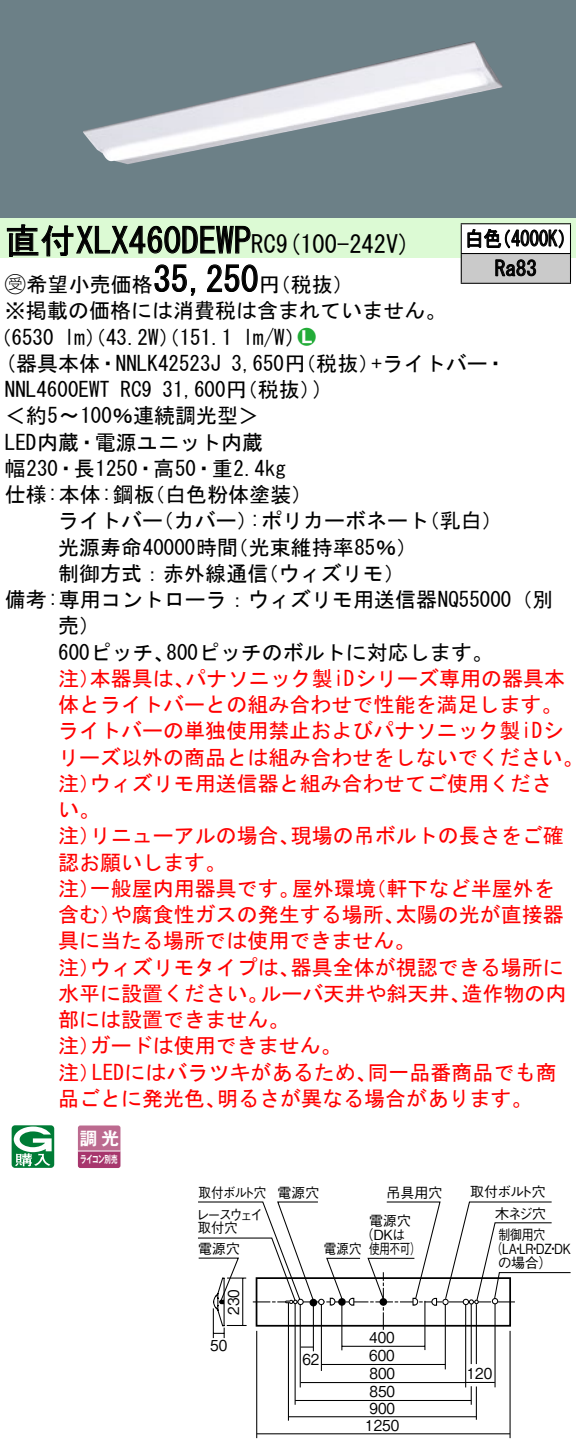
<style>
.page{position:relative;width:576px;height:1456px;background:#fff}
.page>*{position:absolute;margin:0;border:0;box-sizing:border-box;transform-origin:0 0}
.t1{font:35px "MS Gothic";color:#000}
.t2{font:24.5px "MS Gothic";color:#000}
.t3{font:21px/26.2px "MS Gothic";color:#f00}
.t4{font:21px/26.6px "MS Gothic";color:#000}
.t5{font:21px/29.8px "MS Gothic";color:#000;scale:.88 1}
.t6{font:21px "Ford Classification 1";color:#23ac38}
.t7{font:17.5px "Gothic MB101 Pro De Bold 90 pv RKSJ H";color:#fff}
.t8{font:15.05px/16.8px "Gothic BBB Pro Medium 90 pv RKSJ H";color:#000;scale:.9 1}
.t9{font:14px "Gothic BBB Pro Medium 90 pv RKSJ H";letter-spacing:-.02em;color:#000}
.t10{font:14px/14px "Gothic BBB Pro Medium 90 pv RKSJ H";letter-spacing:-.02em;color:#000;text-align:center;scale:.85 1}
.t11{font:14px "Gothic BBB Pro Medium 90 pv RKSJ H";letter-spacing:-.02em;color:#000;scale:.9 1}
.t12{font:14px "Gothic BBB Pro Medium 90 pv RKSJ H";letter-spacing:-.02em;color:#000;scale:.95 1}
.t13{font:14px/21px "Gothic BBB Pro Medium 90 pv RKSJ H";letter-spacing:-.04em;color:#000}
.t14{font:14px "Gothic BBB Pro Medium 90 pv RKSJ H";letter-spacing:-.02em;color:#000;scale:.75 1}
.t15{font:10.15px "Gothic MB101 Pro De Bold 90 pv RKSJ H";letter-spacing:-.05em;color:#fff;scale:.65 1}
.s1{font-size:24.5px}
.s2{font-family:"Ford Classification 1"}
.s3{color:#fff}
</style>
<div class="page">
<div style="left:0;top:0;width:575px;height:218px;background:#6c8087"></div>
<img style="left:83px;top:41px;width:419px;height:123px">
<div style="left:0;top:218px;width:575px;height:40px;background:#dcfad4"></div>
<svg style="left:6px;top:224px;width:245px;height:33px"></svg>
<svg style="left:154px;top:264px;width:42px;height:32px"></svg>
<svg style="left:207px;top:264px;width:51px;height:29px"></svg>
<svg style="left:12px;top:1125px;width:42px;height:43px"></svg>
<svg style="left:78px;top:1125px;width:42px;height:43px"></svg>
<hr style="left:78px;top:1150px;width:42px;height:2px;background:#fff">
<div style="left:461px;top:224px;width:109px;height:30px;background:#fff"></div>
<div style="left:461px;top:254px;width:109px;height:29px;background:#cacaca"></div>
<hr style="left:460px;top:223px;width:110px;height:1px;background:#000">
<hr style="left:569px;top:224px;width:2px;height:29px;background:#000">
<hr style="left:460px;top:253px;width:110px;height:1px;background:#000">
<svg style="left:460px;top:224px;width:1px;height:59px"></svg>
<hr style="left:569px;top:254px;width:2px;height:29px;background:#000">
<hr style="left:460px;top:283px;width:110px;height:1px;background:#000">
<svg style="left:467px;top:229px;width:96px;height:20px"></svg>
<svg style="left:495px;top:259px;width:41px;height:17px"></svg>
<hr style="left:341px;top:1302px;width:1px;height:48px;background:#000">
<hr style="left:320px;top:1302px;width:2px;height:69px;background:#000">
<hr style="left:312px;top:1302px;width:2px;height:49px;background:#000">
<hr style="left:424px;top:1301px;width:1px;height:49px;background:#000">
<hr style="left:299px;top:1303px;width:2px;height:84px;background:#000">
<hr style="left:294px;top:1303px;width:1px;height:102px;background:#000">
<svg style="left:470px;top:1386px;width:1px;height:19px"></svg>
<hr style="left:465px;top:1304px;width:1px;height:83px;background:#000">
<hr style="left:288px;top:1302px;width:1px;height:119px;background:#000">
<hr style="left:475px;top:1386px;width:1px;height:34px;background:#000">
<hr style="left:470px;top:1304px;width:1px;height:60px;background:#000">
<hr style="left:475px;top:1304px;width:1px;height:60px;background:#000">
<hr style="left:256px;top:1331px;width:1px;height:107px;background:#000">
<hr style="left:509px;top:1331px;width:1px;height:107px;background:#000">
<hr style="left:342px;top:1346px;width:83px;height:1px;background:#000">
<hr style="left:321px;top:1364px;width:124px;height:1px;background:#000">
<hr style="left:300px;top:1382px;width:165px;height:1px;background:#000">
<hr style="left:295px;top:1400px;width:176px;height:1px;background:#000">
<hr style="left:288px;top:1416px;width:188px;height:1px;background:#000">
<hr style="left:257px;top:1433px;width:253px;height:1px;background:#000">
<hr style="left:444px;top:1303px;width:1px;height:66px;background:#000">
<svg style="left:300px;top:1346px;width:13px;height:2px"></svg>
<hr style="left:494px;top:1304px;width:1px;height:83px;background:#000">
<hr style="left:464px;top:1382px;width:30px;height:1px;background:#000">
<svg style="left:198px;top:1201px;width:372px;height:137px"></svg>
<h1 class="t1" style="left:5px;top:223px;width:272px">直付XLX460DEWP<span class="s1">RC</span></h1>
<p class="t4" style="left:259px;top:271px;width:96px">（円税抜(</p>
<p class="t2" style="left:276px;top:232px;width:136px">(9 100-242 (V</p>
<h1 class="t1" style="left:153px;top:262px;width:106px">35,250</h1>
<p class="t4" style="left:5px;top:271px;width:442px"><span class="s2">B</span>希望小売価格<br>※掲載の価格には消費税は含まれていません。</p>
<p class="t6" style="left:298px;top:326px;width:19px">2<span class="s3">7</span></p>
<p class="t4" style="left:243px;top:324px;width:64px">l m (W/</p>
<p class="t4" style="left:-9px;top:324px;width:65px">（6530</p>
<p class="t4" style="left:64px;top:324px;width:169px">lm）（43.2 ）（W 151.1</p>
<p class="t5" style="left:494px;top:224px;width:49px;text-indent:-30px">白色<br>Ra83</p>
<p class="t5" style="left:492px;top:224px;width:96px">（4000 (K</p>
<p class="t4" style="left:5px;top:350px;width:217px">(器具本体・NNLK42523J</p>
<p class="t4" style="left:371px;top:350px;width:136px">+ライトバー・</p>
<p class="t4" style="left:231px;top:350px;width:149px">3,650 （円税抜）</p>
<p class="t4" style="left:162px;top:376px;width:160px">31,600 （円税抜(</p>
<p class="t4" style="left:313px;top:376px;width:12px">(</p>
<p class="t4" style="left:5px;top:376px;width:106px">NNL4600EWT</p>
<p class="t4" style="left:5px;top:402px;width:255px">＜約〜5 100％連続調光型&lt;</p>
<p class="t4" style="left:5px;top:429px;width:259px">LED内蔵・電源ユニット内蔵</p>
<p class="t4" style="left:5px;top:455px;width:282px">幅230・長1250・高50・重2.4kg</p>
<p class="t4" style="left:144px;top:481px;width:170px">（白色粉体塗装(</p>
<p class="t4" style="left:120px;top:376px;width:33px">RC9</p>
<p class="t4" style="left:5px;top:481px;width:151px">仕様:本体:鋼板</p>
<p class="t4" style="left:58px;top:507px;width:106px">ライトバー</p>
<p class="t4" style="left:153px;top:507px;width:106px">（カバー）</p>
<p class="t4" style="left:250px;top:507px;width:181px">:ポリカーボネート</p>
<p class="t4" style="left:418px;top:507px;width:85px">（乳白(</p>
<p class="t4" style="left:58px;top:534px;width:181px">光源寿命40000時間</p>
<p class="t4" style="left:227px;top:534px;width:191px">（光束維持率85％(</p>
<p class="t4" style="left:258px;top:560px;width:148px">（ウィズリモ(</p>
<p class="t4" style="left:58px;top:560px;width:211px">制御方式：赤外線通信</p>
<p class="t4" style="left:5px;top:586px;width:549px">備考:専用コントローラ：ウィズリモ用送信器NQ55000（別</p>
<p class="t4" style="left:58px;top:612px;width:43px">売(</p>
<p class="t4" style="left:166px;top:639px;width:328px">800ピッチのボルトに対応します。</p>
<p class="t4" style="left:58px;top:639px;width:118px">600ピッチ、</p>
<p class="t3" style="left:185px;top:665px;width:381px">パナソニック製iDシリーズ専用の器具本</p>
<p class="t3" style="left:58px;top:665px;width:43px">注）</p>
<p class="t3" style="left:58px;top:691px;width:505px">体とライトバーとの組み合わせで性能を満足します。</p>
<p class="t3" style="left:58px;top:718px;width:507px">ライトバーの単独使用禁止およびパナソニック製iDシ</p>
<p class="t3" style="left:58px;top:744px;width:526px">リーズ以外の商品とは組み合わせをしないでください。</p>
<p class="t3" style="left:90px;top:770px;width:463px">ウィズリモ用送信器と組み合わせてご使用くださ</p>
<p class="t3" style="left:90px;top:665px;width:106px">本器具は、</p>
<p class="t3" style="left:58px;top:770px;width:43px">注）い。</p>
<p class="t3" style="left:290px;top:823px;width:275px">現場の吊ボルトの長さをご確</p>
<p class="t3" style="left:58px;top:823px;width:169px">注）<br>認お願いします。</p>
<p class="t3" style="left:90px;top:823px;width:211px">リニューアルの場合、</p>
<p class="t3" style="left:90px;top:875px;width:211px">一般屋内用器具です。</p>
<p class="t3" style="left:292px;top:875px;width:85px">屋外環境</p>
<p class="t3" style="left:365px;top:875px;width:190px">（軒下など半屋外を</p>
<p class="t3" style="left:58px;top:875px;width:43px">注）</p>
<p class="t3" style="left:111px;top:901px;width:295px">や腐食性ガスの発生する場所、</p>
<p class="t3" style="left:395px;top:901px;width:170px">太陽の光が直接器</p>
<p class="t3" style="left:58px;top:901px;width:64px">含む）</p>
<p class="t3" style="left:58px;top:928px;width:358px">具に当たる場所では使用できません。</p>
<p class="t3" style="left:290px;top:954px;width:275px">器具全体が視認できる場所に</p>
<p class="t3" style="left:90px;top:954px;width:211px">ウィズリモタイプは、</p>
<p class="t3" style="left:58px;top:954px;width:43px">注）</p>
<p class="t3" style="left:260px;top:980px;width:211px">ルーバ天井や斜天井、</p>
<p class="t3" style="left:461px;top:980px;width:106px">造作物の内</p>
<p class="t3" style="left:58px;top:980px;width:211px">水平に設置ください。</p>
<p class="t3" style="left:58px;top:1006px;width:232px">部には設置できません。</p>
<p class="t3" style="left:90px;top:1033px;width:253px">ガードは使用できません。</p>
<p class="t3" style="left:58px;top:1033px;width:43px">注）</p>
<p class="t3" style="left:92px;top:1059px;width:286px">LEDにはバラツキがあるため、</p>
<p class="t3" style="left:367px;top:1059px;width:190px">同一品番商品でも商</p>
<p class="t3" style="left:58px;top:1059px;width:43px">注）</p>
<p class="t3" style="left:58px;top:1085px;width:169px">品ごとに発光色、</p>
<p class="t3" style="left:217px;top:1085px;width:317px">明るさが異なる場合があります。</p>
<p class="t7" style="left:80px;top:1124px;width:41px">調光</p>
<p class="t15" style="left:80px;top:1151px;width:59px">ライコン別売</p>
<p class="t11" style="left:198px;top:1181px;width:77px">取付ボルト穴</p>
<p class="t12" style="left:196px;top:1203px;width:72px">レースウェイ</p>
<p class="t12" style="left:198px;top:1217px;width:43px">取付穴</p>
<p class="t9" style="left:198px;top:1238px;width:43px">電源穴</p>
<p class="t9" style="left:277px;top:1181px;width:43px">電源穴</p>
<p class="t11" style="left:324px;top:1238px;width:43px">電源穴</p>
<p class="t9" style="left:386px;top:1181px;width:57px">吊具用穴</p>
<p class="t9" style="left:369px;top:1210px;width:43px">電源穴</p>
<p class="t9" style="left:359px;top:1224px;width:47px">（DKは</p>
<p class="t14" style="left:369px;top:1238px;width:70px">使用不可(</p>
<p class="t8" style="left:223px;top:1315px;width:30px;rotate:-90deg">230</p>
<p class="t8" style="left:210px;top:1335px;width:20px">50</p>
<p class="t8" style="left:302px;top:1349px;width:20px">62</p>
<p class="t8" style="left:369px;top:1327px;width:30px">400</p>
<p class="t8" style="left:369px;top:1363px;width:30px">800</p>
<p class="t8" style="left:369px;top:1345px;width:30px">600</p>
<p class="t8" style="left:369px;top:1381px;width:30px">850</p>
<p class="t8" style="left:365px;top:1398px;width:39px">900<br>1250</p>
<p class="t9" style="left:470px;top:1180px;width:77px">取付ボルト穴</p>
<p class="t13" style="left:495px;top:1201px;width:53px">木ネジ穴制御用穴</p>
<p class="t10" style="left:490px;top:1240px;width:96px">（LA LR DZ DK</p>
<p class="t10" style="left:497px;top:1240px;width:66px">・・<br>の場合(</p>
<p class="t10" style="left:547px;top:1240px;width:15px">・</p>
<p class="t8" style="left:466px;top:1363px;width:30px">120</p>
</div>
